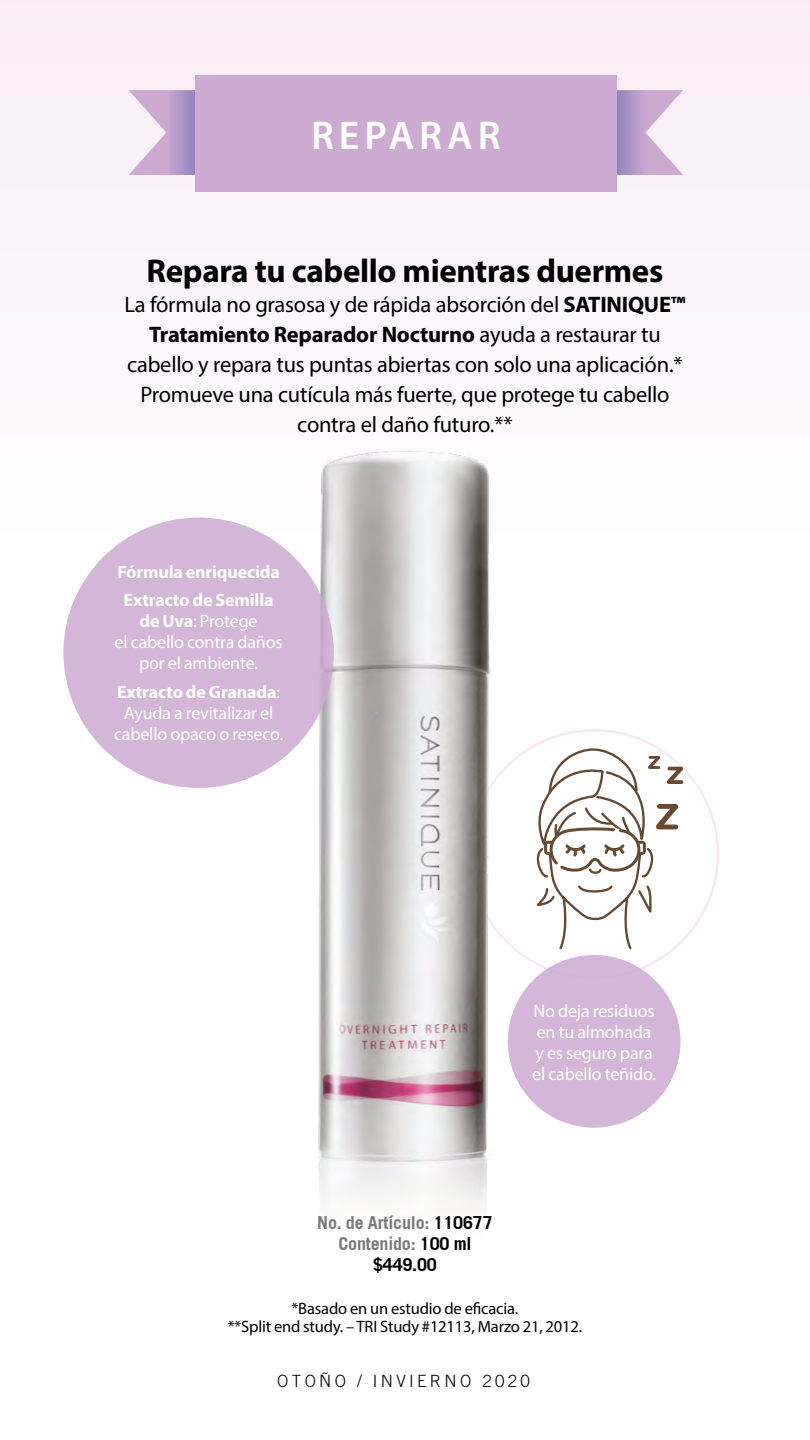
<style>
.page{position:relative;width:810px;height:1440px;background:#fff}
.page>*{position:absolute;margin:0;border:0;box-sizing:border-box;transform-origin:0 0}
.t1{font:600 40.2px "Myriad Pro";letter-spacing:.12em;color:#fff}
.t2{font:700 33px "Myriad Pro";letter-spacing:-.01em;color:#000}
.t3{font:22.5px/30px "Myriad Pro";letter-spacing:-.01em;color:#000;text-align:center}
.t4{font:18px/21px "Myriad Pro";letter-spacing:-.01em;color:#fff;text-align:center}
.t5{font:700 18px/21px "Trade Gothic";letter-spacing:-.01em;color:#7c7b7b;text-align:center}
.t6{font:700 18px/28.5px "Myriad Pro";letter-spacing:-.01em;color:#fff;text-align:center}
.t7{font:300 16.88px "Trade Gothic LT Std";letter-spacing:.2em;color:#000}
.t8{font:16.5px/18.1px "Myriad Pro";letter-spacing:-.01em;color:#000;text-align:center}
.s1{font-weight:700}
.s2{color:#000}
</style>
<div class="page">
<div style="left:0;top:0;width:810px;height:641px;background:#fcf7fb"></div>
<img style="left:303px;top:451px;width:207px;height:761px">
<div style="left:63px;top:518px;width:271px;height:270px;background:#d4b7d8;border-radius:50%"></div>
<svg style="left:129px;top:90px;width:66px;height:85px"></svg>
<svg style="left:617px;top:90px;width:66px;height:85px"></svg>
<div style="left:195px;top:75px;width:422px;height:117px;background:#cdaad2"></div>
<div style="left:508px;top:955px;width:173px;height:173px;background:#d4b7d8;border-radius:50%"></div>
<svg style="left:470px;top:747px;width:248px;height:231px"></svg>
<h1 class="t1" style="left:311px;top:110px;width:191px">REPARAR</h1>
<h2 class="t2" style="left:147px;top:249px;width:518px">Repara tu cabello mientras duermes</h2>
<p class="t3" style="left:125px;top:289px;width:562px">La fórmula no grasosa y de rápida absorción del <span class="s1">SATINIQUE™ Tratamiento Reparador Nocturno</span> ayuda a restaurar tu cabello y repara tus puntas abiertas con solo una aplicación.* Promueve una cutícula más fuerte, que protege tu cabello contra el daño futuro.**</p>
<p class="t6" style="left:117px;top:557px;width:164px">Fórmula enriquecida<br>Extracto de Semilla</p>
<p class="t4" style="left:115px;top:610px;width:170px"><span class="s1">de Uva</span>: Protege<br>el cabello contra daños por el ambiente.</p>
<p class="t4" style="left:114px;top:681px;width:171px"><span class="s1">Extracto de Granada</span>:<br>Ayuda a revitalizar el cabello opaco o reseco.</p>
<p class="t4" style="left:532px;top:1000px;width:125px;text-align:left">No deja residuos en tu almohada y es seguro para el cabello teñido.</p>
<p class="t5" style="left:317px;top:1211px;width:177px">No. de Artículo: <span class="s2">110677<br></span>Contenido: <span class="s2">100 ml $449.00</span></p>
<p class="t8" style="left:228px;top:1299px;width:356px">*Basado en un estudio de eficacia.<br>**Split end study. – TRI Study #12113, Marzo 21, 2012.</p>
<p class="t7" style="left:277px;top:1371px;width:254px">OTOÑO / INVIERNO 2020</p>
</div>
